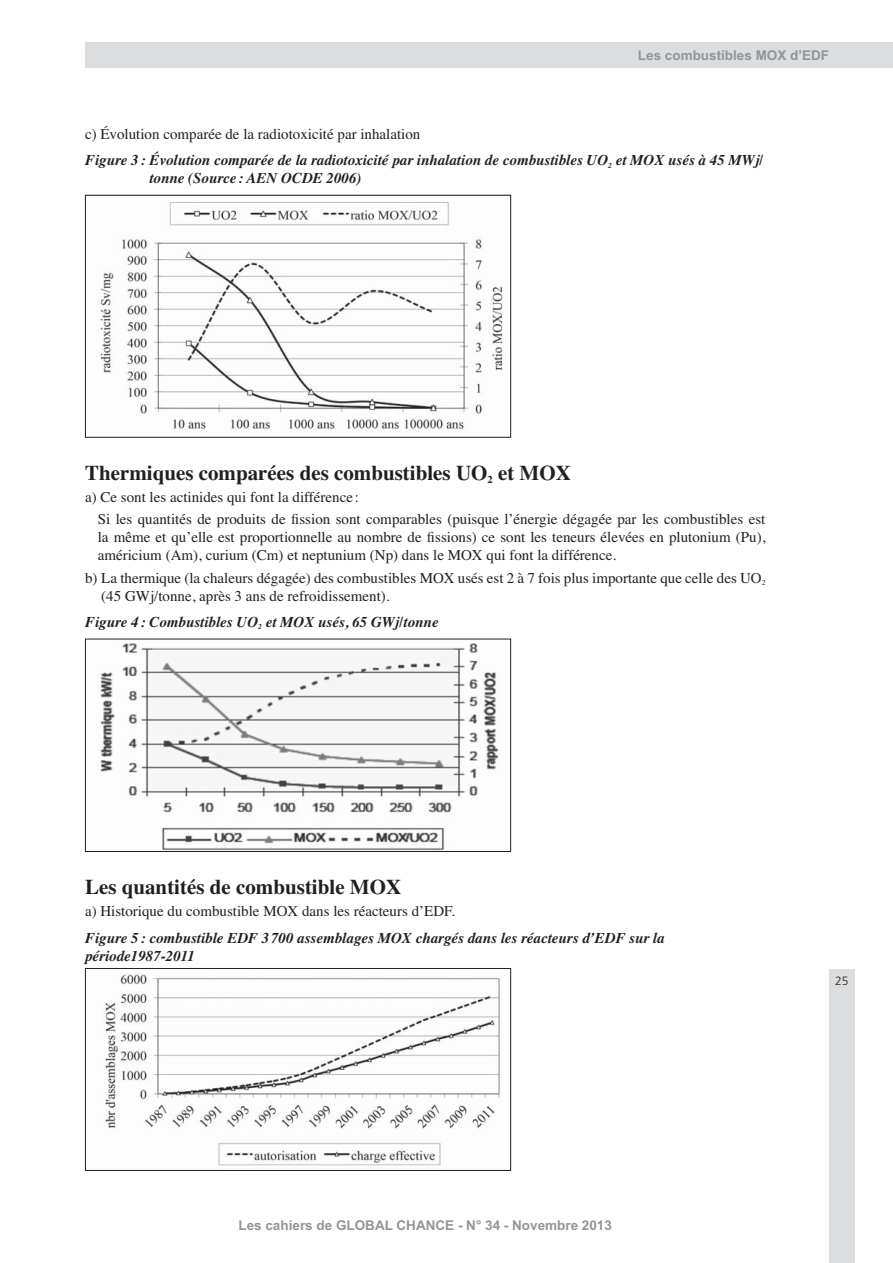
<style>
.page{position:relative;width:893px;height:1263px;background:#fff}
.page>*{position:absolute;margin:0;border:0;box-sizing:border-box;transform-origin:0 0}
.t1{font:700 21px "Times";color:#231f20}
.t2{font:15px/18px "Times";color:#231f20}
.t3{font:italic 700 15px/26.5px "Times";color:#231f20}
.t4{font:700 13.5px "Arial";color:#939598}
.t5{font:300 12px "Frutiger";color:#231f20}
.s1{font-weight:400;font-style:normal}
</style>
<div class="page">
<div style="left:829px;top:969px;width:26px;height:294px;background:#dcddde"></div>
<div style="left:85px;top:43px;width:808px;height:25px;background:#dcddde"></div>
<img style="left:98px;top:202px;width:407px;height:229px">
<div style="left:85px;top:195px;width:426px;height:243px;border:1px solid #231f20"></div>
<img style="left:100px;top:643px;width:399px;height:207px">
<div style="left:85px;top:639px;width:426px;height:213px;border:1px solid #231f20"></div>
<img style="left:105px;top:974px;width:395px;height:192px">
<div style="left:85px;top:968px;width:426px;height:203px;border:1px solid #231f20"></div>
<p class="t4" style="left:638px;top:48px;width:193px">Les combustibles MOX d’EDF</p>
<p class="t3" style="left:85px;top:122px;width:680px"><span class="s1">c) Évolution comparée de la radiotoxicité par inhalation<br></span>Figure 3 : Évolution comparée de la radiotoxicité par inhalation de combustibles UO<sub>2</sub> et MOX usés à 45 MWj/</p>
<p class="t3" style="left:149px;top:166px;width:214px">tonne (Source : AEN OCDE 2006)</p>
<h1 class="t1" style="left:85px;top:465px;width:487px">Thermiques comparées des combustibles UO<sub>2</sub> et MOX</h1>
<p class="t2" style="left:98px;top:487px;width:669px;line-height:22.2px;text-indent:-13px">a) Ce sont les actinides qui font la différence :<br>Si les quantités de produits de fission sont comparables (puisque l’énergie dégagée par les combustibles est</p>
<p class="t2" style="left:98px;top:530px;width:669px">la même et qu’elle est proportionnelle au nombre de fissions) ce sont les teneurs élevées en plutonium (Pu), américium (Am), curium (Cm) et neptunium (Np) dans le MOX qui font la différence.</p>
<p class="t2" style="left:101px;top:570px;width:666px;text-indent:-16px">b) La thermique (la chaleurs dégagée) des combustibles MOX usés est 2 à 7 fois plus importante que celle des UO<sub>2 </sub>(45 GWj/tonne, après 3 ans de refroidissement).</p>
<p class="t3" style="left:85px;top:610px;width:355px">Figure 4 : Combustibles UO<sub>2</sub> et MOX usés, 65 GWj/tonne</p>
<h1 class="t1" style="left:85px;top:879px;width:318px">Les quantités de combustible MOX</h1>
<p class="t2" style="left:85px;top:904px;width:371px">a) Historique du combustible MOX dans les réacteurs d’EDF.</p>
<p class="t3" style="left:85px;top:930px;width:581px;line-height:18px">Figure 5 : combustible EDF 3 700 assemblages MOX chargés dans les réacteurs d’EDF sur la période1987-2011</p>
<p class="t4" style="left:238px;top:1218px;width:375px">Les cahiers de GLOBAL CHANCE - N° 34 - Novembre 2013</p>
<p class="t5" style="left:835px;top:976px;width:15px">25</p>
</div>
